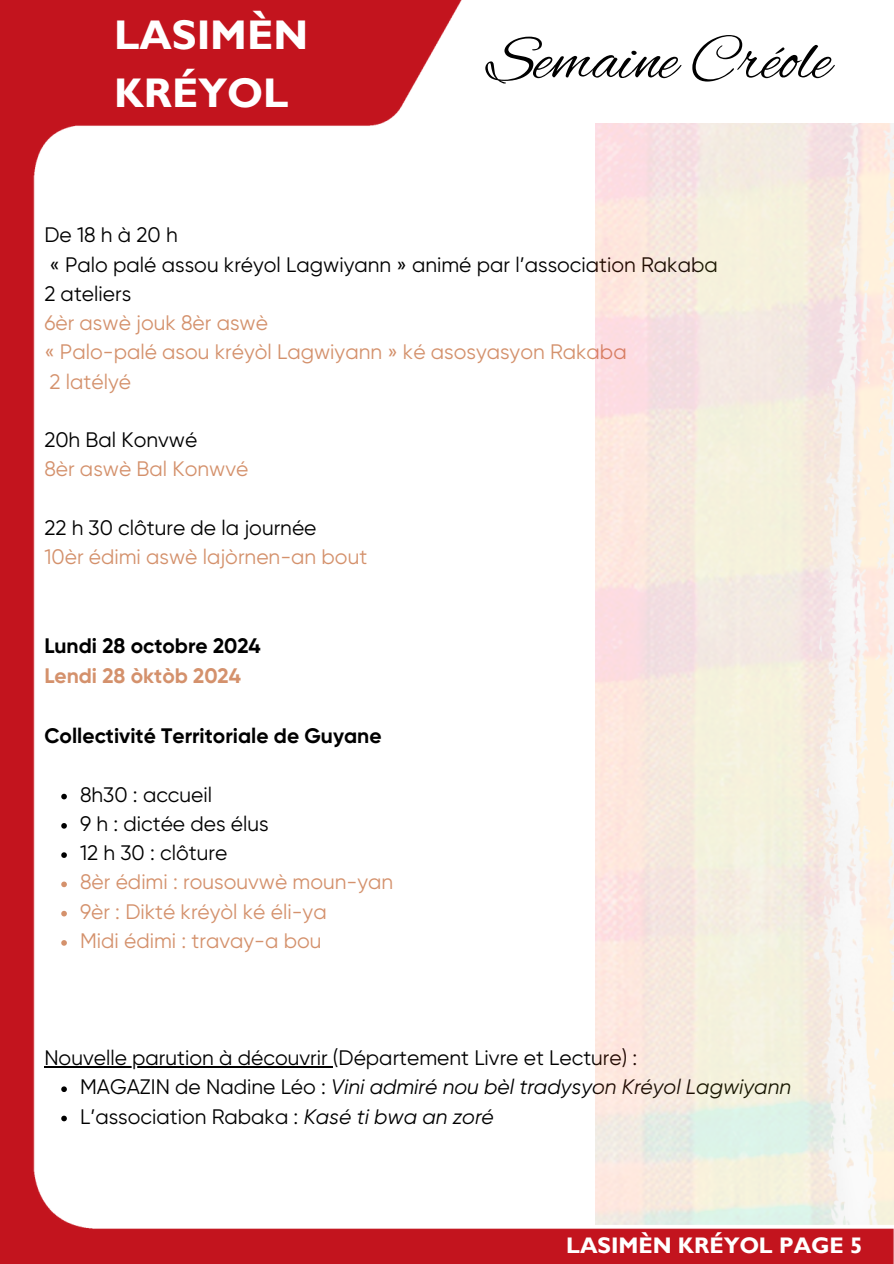
<style>
.page{position:relative;width:894px;height:1264px;background:#fff}
.page>*{position:absolute;margin:0;border:0;box-sizing:border-box;transform-origin:0 0}
.t1{font:65.1px "Alex Brush";color:#000}
.t2{font:700 41.4px/57.9px "Gill Sans MT Std";color:#fff}
.t3{font:700 22.5px "Gill Sans MT Std";color:#fff}
.t4{font:21px "Gilroy";color:#000}
.t5{font:21px "Gilroy";color:#d4916c}
.t6{font:700 21px/30.3px "Gilroy";color:#000}
.t7{font:italic 21px "Gilroy";color:#000}
.t8{font:21px "Gilroy";letter-spacing:.25em;color:#000}
.s1{color:#d4916c}
.s2{font-style:normal}
.s3{font-style:italic}
</style>
<div class="page">
<img style="left:0;top:0;width:893px;height:1263px">
<svg style="left:61px;top:793px;width:6px;height:6px"></svg>
<svg style="left:61px;top:823px;width:6px;height:5px"></svg>
<svg style="left:61px;top:852px;width:6px;height:6px"></svg>
<svg style="left:61px;top:881px;width:6px;height:6px"></svg>
<svg style="left:61px;top:910px;width:6px;height:6px"></svg>
<svg style="left:61px;top:940px;width:6px;height:5px"></svg>
<hr style="left:44px;top:1066px;width:289px;height:1px;background:#000">
<svg style="left:61px;top:1086px;width:6px;height:6px"></svg>
<svg style="left:61px;top:1115px;width:6px;height:6px"></svg>
<img style="left:595px;top:124px;width:297px;height:1103px">
<h1 class="t2" style="left:114px;top:12px;width:195px">LASIMÈN<br>KRÉYOL</h1>
<h2 class="t1" style="left:486px;top:24px;width:346px">Semaine Créole</h2>
<p class="t8" style="left:44px;top:223px;width:135px">De18hà20h</p>
<p class="t4" style="left:50px;top:252px;width:669px">« Palo palé assou kréyol Lagwiyann » animé par l’association Rakaba</p>
<p class="t4" style="left:44px;top:281px;width:88px">2 ateliers</p>
<p class="t5" style="left:44px;top:311px;width:225px">6èr aswè jouk 8èr aswè</p>
<p class="t5" style="left:44px;top:340px;width:583px">« Palo-palé asou kréyòl Lagwiyann » ké asosyasyon Rakaba</p>
<p class="t5" style="left:50px;top:369px;width:83px">2 latélyé</p>
<p class="t4" style="left:44px;top:428px;width:154px">20h Bal Konvwé</p>
<p class="t5" style="left:44px;top:457px;width:205px">8èr aswè Bal Konwvé</p>
<p class="t4" style="left:44px;top:515px;width:273px">22 h 30 clôture de la journée</p>
<p class="t5" style="left:44px;top:545px;width:324px">10èr édimi aswè lajòrnen-an bout</p>
<h4 class="t6" style="left:44px;top:630px;width:218px">Lundi 28 octobre 2024<br><span class="s1">Lendi 28 òktòb 2024</span></h4>
<h4 class="t6" style="left:44px;top:720px;width:338px">Collectivité Territoriale de Guyane</h4>
<p class="t4" style="left:80px;top:782px;width:134px">8h30 : accueil</p>
<p class="t4" style="left:80px;top:811px;width:190px">9 h : dictée des élus</p>
<p class="t4" style="left:80px;top:840px;width:149px">12 h 30 : clôture</p>
<p class="t5" style="left:80px;top:870px;width:314px">8èr édimi : rousouvwè moun-yan</p>
<p class="t5" style="left:80px;top:899px;width:248px">9èr : Dikté kréyòl ké éli-ya</p>
<p class="t5" style="left:80px;top:928px;width:243px">Midi édimi : travay-a bou</p>
<p class="t4" style="left:44px;top:1045px;width:594px">Nouvelle parution à découvrir (Département Livre et Lecture) :</p>
<p class="t7" style="left:80px;top:1074px;width:712px"><span class="s2">MAGAZIN de Nadine Léo :</span> Vini admiré nou bèl tradysyon Kréyol Lagwiyann</p>
<p class="t4" style="left:80px;top:1104px;width:415px">L’association Rabaka : <span class="s3">Kasé ti bwa an zoré</span></p>
<p class="t3" style="left:566px;top:1237px;width:298px">LASIMÈN KRÉYOL PAGE 5</p>
</div>
